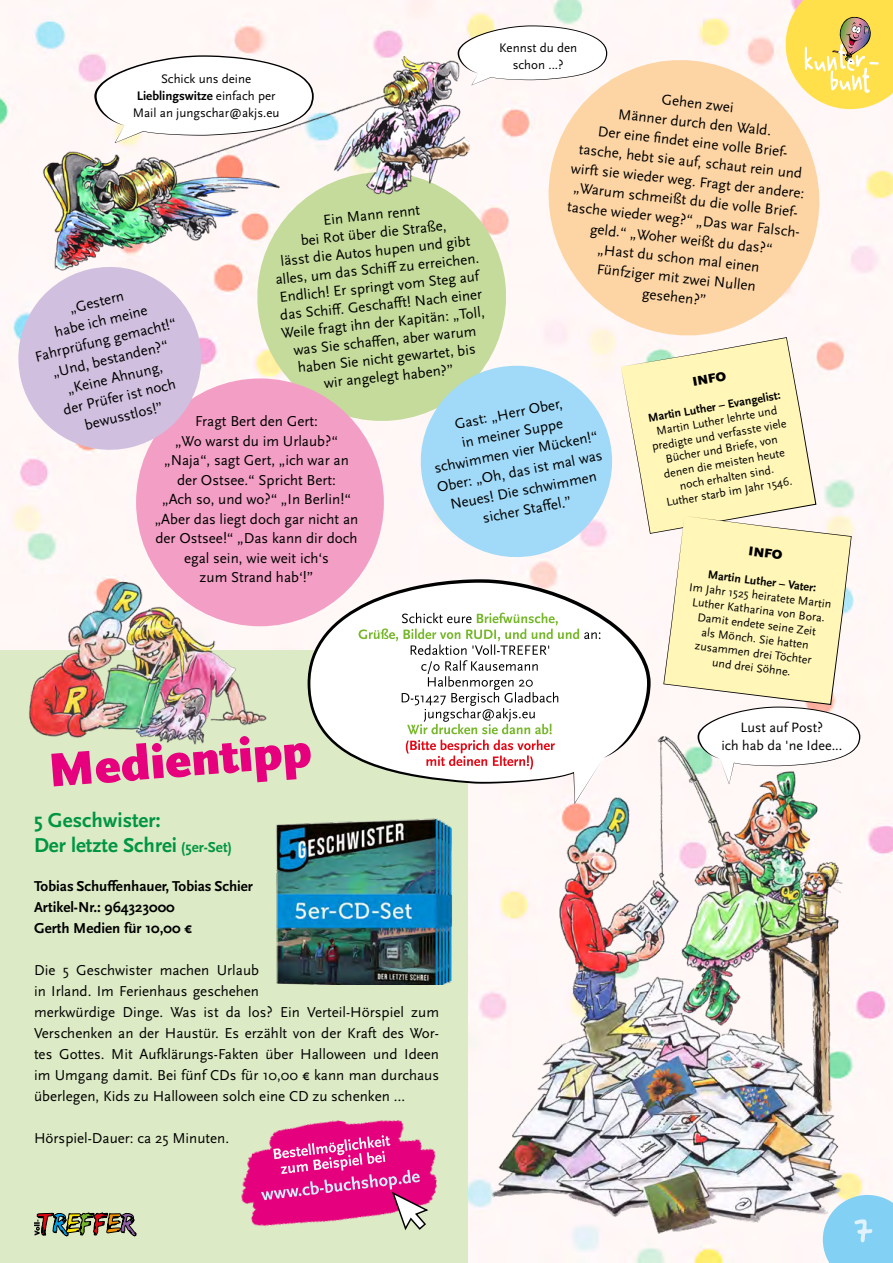
<style>
.page{position:relative;width:893px;height:1263px;background:#fff}
.page>*{position:absolute;margin:0;border:0;box-sizing:border-box;transform-origin:0 0}
.t1{font:94.5px "Handschrift";color:#e0f2fd}
.t2{font:51px "Druckschrift";letter-spacing:-.08em;color:#fff}
.t3{font:900 49.5px "Scala Sans OT";color:#e6007d}
.t4{font:700 21px/25.2px "Scala Sans OT";color:#009641}
.t5{font:15px/19.5px "Scala Sans OT";color:#000;text-align:center}
.t6{font:700 15px/21px "Scala Sans OT";color:#000}
.t7{font:14.1px/18.5px "Scala Sans OT";color:#000;text-align:center}
.t8{font:900 13.35px "Scala Sans OT";color:#000}
.t9{font:12.9px/17px "Scala Sans OT";color:#000;text-align:center}
.t10{font:12px/14.4px "Scala Sans OT";color:#000;text-align:center}
.t11{font:700 12px "Scala Sans OT";color:#000}
.s1{font-weight:700}
.s2{font-size:15px}
</style>
<div class="page">
<img style="left:0;top:0;width:893px;height:1263px">
<div style="left:823px;top:1195px;width:70px;height:68px;background:#83d0f5"></div>
<svg style="left:786px;top:0;width:107px;height:109px;background:#f2d557"></svg>
<img style="left:480px;top:784px;width:373px;height:470px">
<div style="left:0;top:651px;width:468px;height:612px;background:#dceac5"></div>
<img style="left:23px;top:581px;width:246px;height:164px">
<img style="left:241px;top:1120px;width:196px;height:106px">
<svg style="left:261px;top:1135px;width:169px;height:95px;background:#e24196"></svg>
<svg style="left:34px;top:1212px;width:102px;height:24px"></svg>
<svg style="left:251px;top:166px;width:262px;height:261px;background:#cadda2"></svg>
<img style="left:16px;top:56px;width:495px;height:220px">
<svg style="left:458px;top:25px;width:149px;height:60px"></svg>
<svg style="left:94px;top:55px;width:220px;height:88px"></svg>
<div style="left:136px;top:378px;width:248px;height:248px;background:#f39fc5;border-radius:50%"></div>
<img style="left:276px;top:818px;width:176px;height:166px">
<svg style="left:533px;top:44px;width:301px;height:293px;fill:#fdd5a5"></svg>
<svg style="left:307px;top:579px;width:344px;height:225px"></svg>
<svg style="left:9px;top:258px;width:201px;height:201px"></svg>
<svg style="left:359px;top:337px;width:501px;height:447px"></svg>
<p class="t9" style="left:499px;top:40px;width:79px">Kennst du den schon ...?</p>
<h2 class="t2" style="left:802px;top:40px;width:72px">kunterbunt</h2>
<p class="t9" style="left:133px;top:70px;width:148px">Schick uns deine<br><span class="s1">Lieblingswitze</span> einfach per<br>Mail an jungschar@akjs.eu</p>
<p class="t5" style="left:580px;top:81px;width:236px;rotate:6deg">Gehen zwei<br>Männer durch den Wald.<br>Der eine fi ndet eine volle Brief&shy;tasche, hebt sie auf, schaut rein und wirft sie wieder weg. Fragt der andere: „Warum schmeißt du die volle Brief&shy;tasche wieder weg?“ „Das war Falsch&shy;geld.“ „Woher weißt du das?“<br>„Hast du schon mal einen<br>Fünfziger mit zwei Nullen<br>gesehen?”</p>
<p class="t5" style="left:269px;top:217px;width:206px;line-height:18px;rotate:-6deg">Ein Mann rennt<br>bei Rot über die Straße,<br>lässt die Autos hupen und gibt alles, um das Schiff zu erreichen.<br>Endlich! Er springt vom Steg auf das Schiff . Geschaff t! Nach einer<br>Weile fragt ihn der Kapitän: „Toll, was Sie schaff en, aber warum haben Sie nicht gewartet, bis<br>wir angelegt haben?”</p>
<p class="t5" style="left:24px;top:310px;width:146px;rotate:-14deg">„Gestern<br>habe ich meine<br>Fahrprüfung gemacht!“ „Und, bestanden?“ „Keine Ahnung,<br>der Prüfer ist noch bewusstlos!”</p>
<p class="t8" style="left:691px;top:374px;width:35px;rotate:-10deg">INFO</p>
<p class="t11" style="left:647px;top:411px;width:136px;rotate:-10deg">Martin Luther – Evangelist:</p>
<p class="t5" style="left:424px;top:420px;width:170px;rotate:-11deg">Gast: „Herr Ober,<br>in meiner Suppe schwimmen vier Mücken!“<br>Ober: „Oh, das ist mal was<br>Neues! Die schwimmen sicher Staff el.”</p>
<p class="t10" style="left:648px;top:426px;width:138px;rotate:-10deg">Martin Luther lehrte und predigte und verfasste viele<br>Bücher und Briefe, von denen die meisten heute noch erhalten sind.<br>Luther starb im Jahr 1546.</p>
<p class="t5" style="left:155px;top:412px;width:205px">Fragt Bert den Gert:<br>„Wo warst du im Urlaub?“ „Naja“, sagt Gert, „ich war an der Ostsee.“ Spricht Bert:<br>„Ach so, und wo?“ „In Berlin!“ „Aber das liegt doch gar nicht an der Ostsee!“ „Das kann dir doch egal sein, wie weit ich‘s<br>zum Strand hab‘!”</p>
<p class="t8" style="left:750px;top:543px;width:35px;rotate:7deg">INFO</p>
<p class="t11" style="left:709px;top:568px;width:111px;rotate:7deg">Martin Luther – Vater:</p>
<p class="t10" style="left:690px;top:580px;width:145px;rotate:7deg">Im Jahr 1525 heiratete Martin<br>Luther Katharina von Bora.<br>Damit endete seine Zeit<br>als Mönch. Sie hatten zusammen drei Töchter<br>und drei Söhne.</p>
<h3 class="t3" style="left:46px;top:744px;width:265px;rotate:-5deg">Medientipp</h3>
<h3 class="t4" style="left:34px;top:807px;width:200px">5 Geschwister:<br>Der letzte Schrei <span class="s2">(5er-Set)</span></h3>
<p class="t6" style="left:34px;top:876px;width:220px">Tobias Schuffenhauer, Tobias Schier<br>Artikel-Nr.: 964323000<br>Gerth Medien für 10,00 €</p>
<p class="t5" style="left:34px;top:960px;width:407px;line-height:21px;text-align:left">Die 5 Geschwister machen Urlaub<br>in Irland. Im Ferienhaus geschehen<br>merkwürdige Dinge. Was ist da los? Ein Verteil-Hörspiel zum Verschenken an der Haustür. Es erzählt von der Kraft des Wor&shy;tes Gottes. Mit Aufklärungs-Fakten über Halloween und Ideen im Umgang damit. Bei fünf CDs für 10,00 € kann man durchaus überlegen, Kids zu Halloween solch eine CD zu schenken …</p>
<p class="t5" style="left:34px;top:1128px;width:197px">Hörspiel-Dauer: ca 25 Minuten.</p>
<p class="t7" style="left:721px;top:718px;width:122px">Lust auf Post?<br>ich hab da 'ne Idee...</p>
<h1 class="t1" style="left:849px;top:1199px;width:29px">7</h1>
</div>
